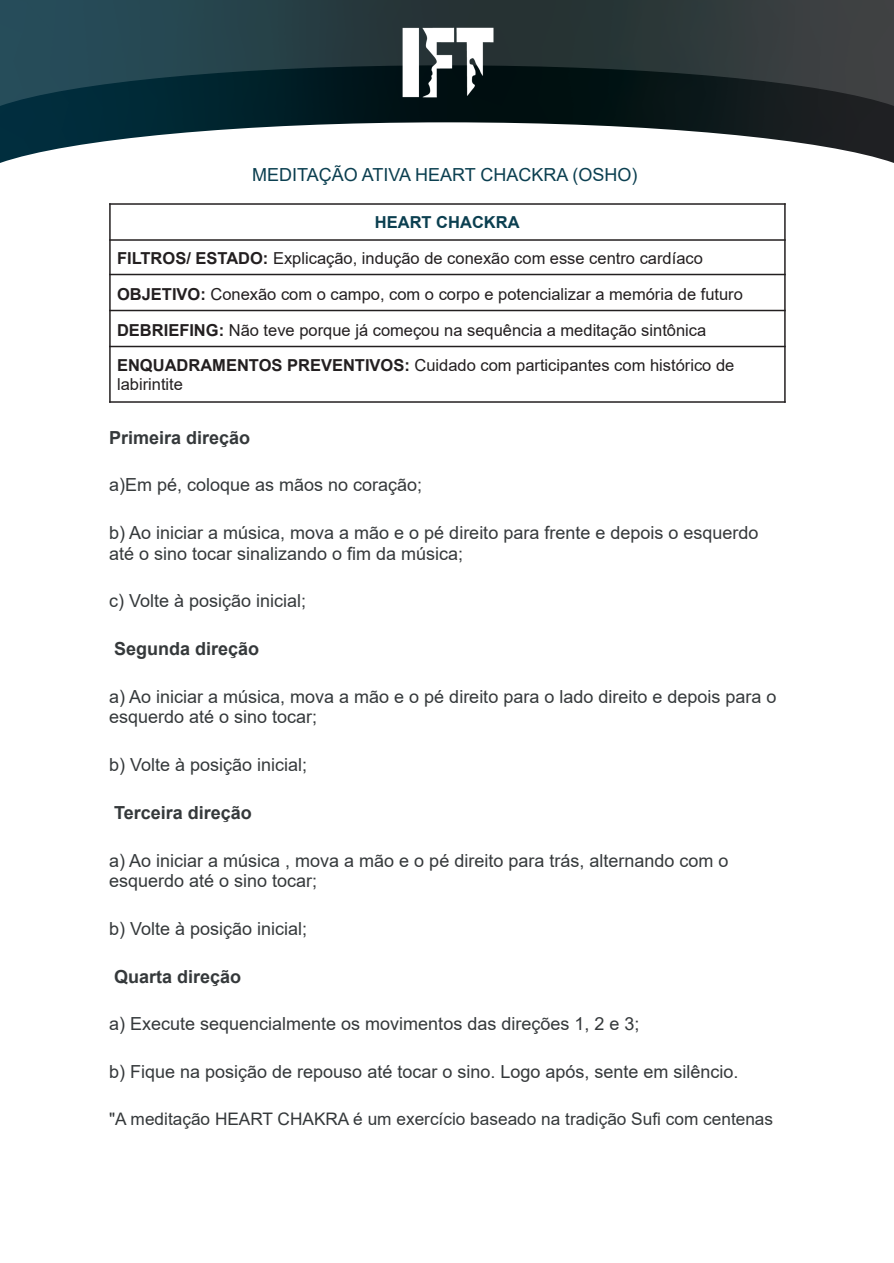
<style>
.page{position:relative;width:894px;height:1263px;background:#fff}
.page>*{position:absolute;margin:0;border:0;box-sizing:border-box;transform-origin:0 0}
.t1{font:18px/20.7px "Arial";color:#35393b}
.t2{font:700 18px "Arial";color:#35393b}
.t3{font:18px "Arial";color:#0b3f50}
.t4{font:17.25px "Arial";color:#35393b}
.t5{font:16.5px/35.8px "Arial";color:#231f20}
.s1{font-weight:700;color:#0b3f50}
.s2{font-weight:700}
</style>
<div class="page">
<hr style="left:109px;top:203px;width:2px;height:200px;background:#231f20">
<hr style="left:784px;top:203px;width:2px;height:200px;background:#231f20">
<hr style="left:109px;top:203px;width:677px;height:2px;background:#231f20">
<hr style="left:109px;top:239px;width:677px;height:2px;background:#231f20">
<hr style="left:109px;top:274px;width:677px;height:1px;background:#231f20">
<hr style="left:109px;top:310px;width:677px;height:1px;background:#231f20">
<hr style="left:109px;top:346px;width:677px;height:1px;background:#231f20">
<hr style="left:109px;top:401px;width:677px;height:2px;background:#231f20">
<svg style="left:0;top:106px;width:894px;height:57px"></svg>
<img style="left:317px;top:106px;width:260px;height:57px">
<svg style="left:0;top:0;width:894px;height:106px;background:#273a3f"></svg>
<p class="t3" style="left:252px;top:162px;width:387px">MEDITAÇÃO ATIVA HEART CHACKRA (OSHO)</p>
<p class="t5" style="left:117px;top:204px;width:627px;text-indent:258px"><span class="s1">HEART CHACKRA<br></span><span class="s2">FILTROS/ ESTADO:</span> Explicação, indução de conexão com esse centro cardíaco <span class="s2">OBJETIVO:</span> Conexão com o campo, com o corpo e potencializar a memória de futuro <span class="s2">DEBRIEFING:</span> Não teve porque já começou na sequência a meditação sintônica <span class="s2">ENQUADRAMENTOS PREVENTIVOS:</span> Cuidado com participantes com histórico de</p>
<p class="t5" style="left:117px;top:367px;width:68px">labirintite</p>
<p class="t2" style="left:109px;top:424px;width:143px">Primeira direção</p>
<p class="t1" style="left:109px;top:474px;width:315px">a)Em pé, coloque as mãos no coração;</p>
<p class="t1" style="left:109px;top:522px;width:651px">b) Ao iniciar a música, mova a mão e o pé direito para frente e depois o esquerdo até o sino tocar sinalizando o fim da música;</p>
<p class="t1" style="left:109px;top:591px;width:199px">c) Volte à posição inicial;</p>
<p class="t2" style="left:114px;top:636px;width:147px">Segunda direção</p>
<p class="t1" style="left:109px;top:686px;width:669px">a) Ao iniciar a música, mova a mão e o pé direito para o lado direito e depois para o esquerdo até o sino tocar;</p>
<p class="t1" style="left:109px;top:754px;width:200px">b) Volte à posição inicial;</p>
<p class="t2" style="left:114px;top:800px;width:139px">Terceira direção</p>
<p class="t1" style="left:109px;top:850px;width:621px">a) Ao iniciar a música , mova a mão e o pé direito para trás, alternando com o esquerdo até o sino tocar;</p>
<p class="t1" style="left:109px;top:918px;width:200px">b) Volte à posição inicial;</p>
<p class="t2" style="left:114px;top:964px;width:129px">Quarta direção</p>
<p class="t1" style="left:109px;top:1014px;width:532px">a) Execute sequencialmente os movimentos das direções 1, 2 e 3;</p>
<p class="t1" style="left:109px;top:1061px;width:631px">b) Fique na posição de repouso até tocar o sino. Logo após, sente em silêncio.</p>
<p class="t4" style="left:109px;top:1107px;width:666px">"A meditação HEART CHAKRA é um exercício baseado na tradição Sufi com centenas</p>
</div>
